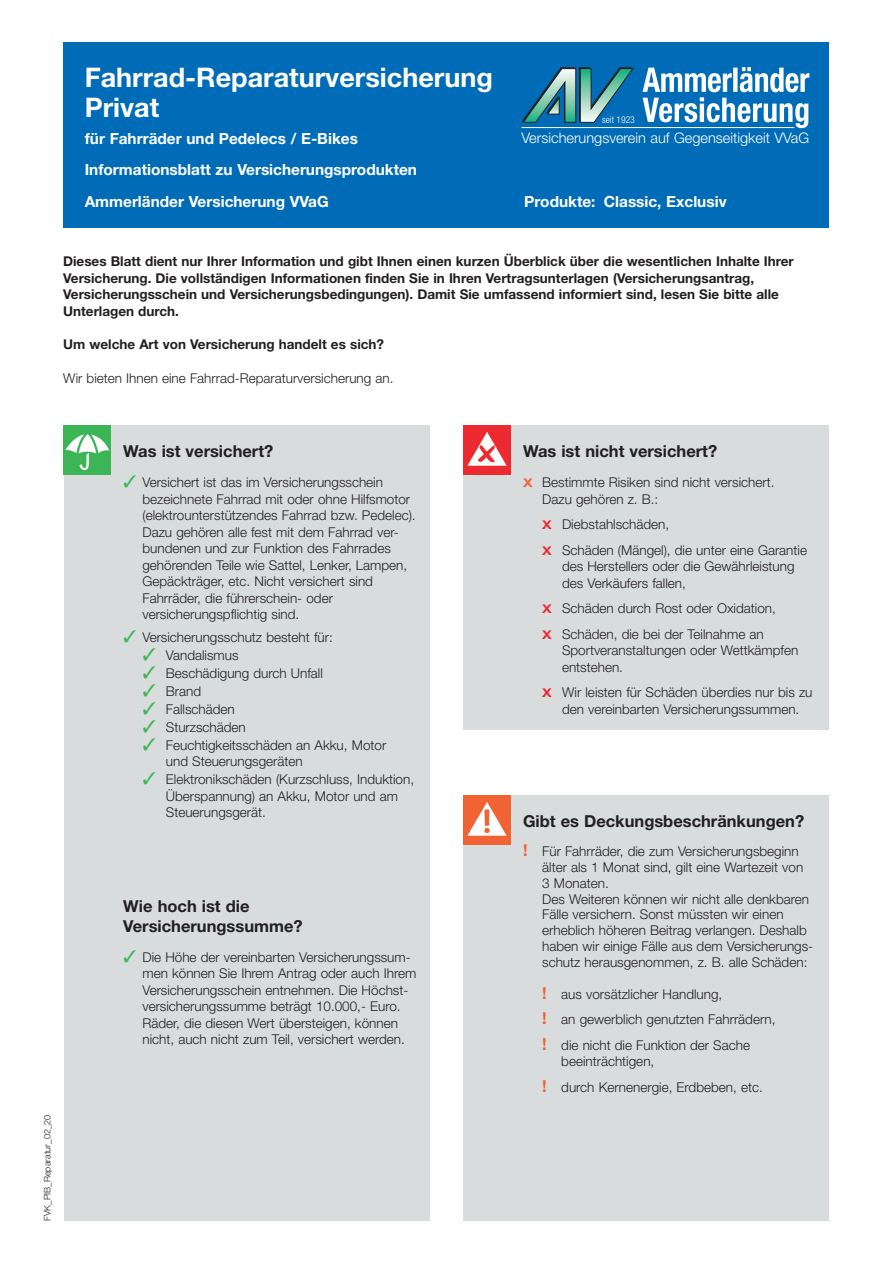
<style>
.page{position:relative;width:893px;height:1263px;background:#fff}
.page>*{position:absolute;margin:0;border:0;box-sizing:border-box;transform-origin:0 0}
.t1{font:700 27px/30px "Helvetica Neue LT Std";color:#fff}
.t2{font:700 16.5px/20.2px "Helvetica Neue LT Std";color:#231f20}
.t3{font:700 15.3px/31.5px "Helvetica Neue LT Std";color:#fff}
.t4{font:300 14.55px "Helvetica Neue LT Std";color:#fff}
.t5{font:300 13.5px/16.5px "Helvetica Neue LT Std";color:#231f20}
.t6{font:700 13.5px/16.5px "Helvetica Neue LT Std";color:#231f20}
.t7{font:300 condensed 9.6px "Helvetica Neue LT Std";color:#fff}
.t8{font:300 9px "Helvetica Neue LT Std";color:#231f20}
.s1{color:#3eb656}
.s2{font-weight:700;font-size:12px;color:#f16232}
.s3{font-weight:700;font-size:12px;color:#ee2830}
.s4{font-weight:700;font-size:16.5px;color:#f16232}
</style>
<div class="page">
<div style="left:64px;top:43px;width:765px;height:185px;background:#006cb7"></div>
<svg style="left:522px;top:67px;width:111px;height:56px"></svg>
<svg style="left:642px;top:67px;width:167px;height:61px"></svg>
<hr style="left:521px;top:127px;width:273px;height:1px;background:#fff">
<div style="left:463px;top:425px;width:366px;height:304px;background:#d9dcdd"></div>
<div style="left:463px;top:795px;width:366px;height:425px;background:#d9dcdd"></div>
<img style="left:463px;top:425px;width:47px;height:49px">
<img style="left:463px;top:795px;width:47px;height:49px">
<div style="left:64px;top:425px;width:365px;height:795px;background:#d9dcdd"></div>
<img style="left:64px;top:425px;width:47px;height:49px">
<h1 class="t1" style="left:85px;top:61px;width:410px">Fahrrad-Reparaturversicherung<br>Privat</h1>
<p class="t3" style="left:85px;top:122px;width:334px">für Fahrräder und Pedelecs / E-Bikes<br>Informationsblatt zu Versicherungsprodukten<br>Ammerländer Versicherung VVaG</p>
<p class="t7" style="left:602px;top:114px;width:34px">seit 1923</p>
<p class="t4" style="left:521px;top:129px;width:289px">Versicherungsverein auf Gegenseitigkeit VVaG</p>
<p class="t3" style="left:524px;top:185px;width:204px">Produkte: Classic, Exclusiv</p>
<p class="t6" style="left:63px;top:253px;width:732px">Dieses Blatt dient nur Ihrer Information und gibt Ihnen einen kurzen Überblick über die wesentlichen Inhalte Ihrer Versicherung. Die vollständigen Informationen finden Sie in Ihren Vertragsunterlagen (Versicherungsantrag, Versicherungsschein und Versicherungsbedingungen). Damit Sie umfassend informiert sind, lesen Sie bitte alle Unterlagen durch.</p>
<p class="t6" style="left:63px;top:335px;width:322px">Um welche Art von Versicherung handelt es sich?</p>
<p class="t5" style="left:63px;top:370px;width:332px">Wir bieten Ihnen eine Fahrrad-Reparaturversicherung an.</p>
<p class="t8" style="left:42px;top:1221px;width:108px;rotate:-90deg">FVK_PIB_Reparatur_02_20</p>
<p class="t2" style="left:123px;top:441px;width:152px">Was ist versichert?</p>
<p class="t5" style="left:142px;top:474px;width:275px;text-indent:-19px"><span class="s1">✓</span> Versichert ist das im Versicherungsschein bezeichnete Fahrrad mit oder ohne Hilfsmotor (elektrounterstützendes Fahrrad bzw. Pedelec).<br>Dazu gehören alle fest mit dem Fahrrad ver&shy;bundenen und zur Funktion des Fahrrades gehörenden Teile wie Sattel, Lenker, Lampen, Gepäckträger, etc. Nicht versichert sind Fahrräder, die führerschein- oder versicherungspflichtig sind.</p>
<p class="t5" style="left:123px;top:628px;width:211px"><span class="s1">✓</span> Versicherungsschutz besteht für:</p>
<p class="t5" style="left:142px;top:646px;width:98px"><span class="s1">✓</span> Vandalismus</p>
<p class="t5" style="left:142px;top:664px;width:182px"><span class="s1">✓</span> Beschädigung durch Unfall</p>
<p class="t5" style="left:142px;top:682px;width:60px"><span class="s1">✓</span> Brand</p>
<p class="t5" style="left:142px;top:700px;width:94px"><span class="s1">✓</span> Fallschäden</p>
<p class="t5" style="left:142px;top:718px;width:105px"><span class="s1">✓</span> Sturzschäden</p>
<p class="t5" style="left:166px;top:736px;width:222px;text-indent:-23px"><span class="s1">✓</span> Feuchtigkeitsschäden an Akku, Motor und Steuerungsgeräten</p>
<p class="t5" style="left:166px;top:771px;width:250px;text-indent:-23px"><span class="s1">✓</span> Elektronikschäden (Kurzschluss, Induktion,<br>Überspannung) an Akku, Motor und am<br>Steuerungsgerät.</p>
<p class="t2" style="left:123px;top:895px;width:181px">Wie hoch ist die<br>Versicherungssumme?</p>
<p class="t5" style="left:142px;top:948px;width:275px;text-indent:-19px"><span class="s1">✓</span> Die Höhe der vereinbarten Versicherungssum&shy;men können Sie Ihrem Antrag oder auch Ihrem Versicherungsschein entnehmen. Die Höchst&shy;versicherungssumme beträgt 10.000,- Euro.<br>Räder, die diesen Wert übersteigen, können nicht, auch nicht zum Teil, versichert werden.</p>
<p class="t2" style="left:523px;top:441px;width:196px">Was ist nicht versichert?</p>
<p class="t5" style="left:542px;top:474px;width:234px;text-indent:-19px"><span class="s2">X</span> Bestimmte Risiken sind nicht versichert.<br>Dazu gehören z. B.:</p>
<p class="t5" style="left:542px;top:511px;width:266px;line-height:25.5px"><span class="s3">X</span> Diebstahlschäden,<br><span class="s3">X</span> Schäden (Mängel), die unter eine Garantie</p>
<p class="t5" style="left:562px;top:558px;width:234px">des Herstellers oder die Gewährleistung des Verkäufers fallen,</p>
<p class="t5" style="left:542px;top:595px;width:235px;line-height:25.5px"><span class="s3">X</span> Schäden durch Rost oder Oxidation,<br><span class="s3">X</span> Schäden, die bei der Teilnahme an</p>
<p class="t5" style="left:562px;top:642px;width:238px">Sportveranstaltungen oder Wettkämpfen entstehen.</p>
<p class="t5" style="left:542px;top:684px;width:272px;text-align:center"><span class="s3">X</span> Wir leisten für Schäden überdies nur bis zu den vereinbarten Versicherungssummen.</p>
<p class="t2" style="left:523px;top:811px;width:283px">Gibt es Deckungsbeschränkungen?</p>
<p class="t5" style="left:542px;top:843px;width:273px;line-height:15.8px;text-indent:-19px"><span class="s4">!</span> Für Fahrräder, die zum Versicherungsbeginn älter als 1 Monat sind, gilt eine Wartezeit von 3 Monaten.<br>Des Weiteren können wir nicht alle denkbaren Fälle versichern. Sonst müssten wir einen erheblich höheren Beitrag verlangen. Deshalb haben wir einige Fälle aus dem Versicherungs&shy;schutz herausgenommen, z. B. alle Schäden:</p>
<p class="t5" style="left:542px;top:981px;width:235px;line-height:25.5px"><span class="s4">!</span> aus vorsätzlicher Handlung,<br><span class="s4">!</span> an gewerblich genutzten Fahrrädern, <span class="s4">!</span> die nicht die Funktion der Sache</p>
<p class="t5" style="left:542px;top:1048px;width:222px;line-height:25.5px;text-indent:19px">beeinträchtigen,<br><span class="s4">!</span> durch Kernenergie, Erdbeben, etc.</p>
</div>
